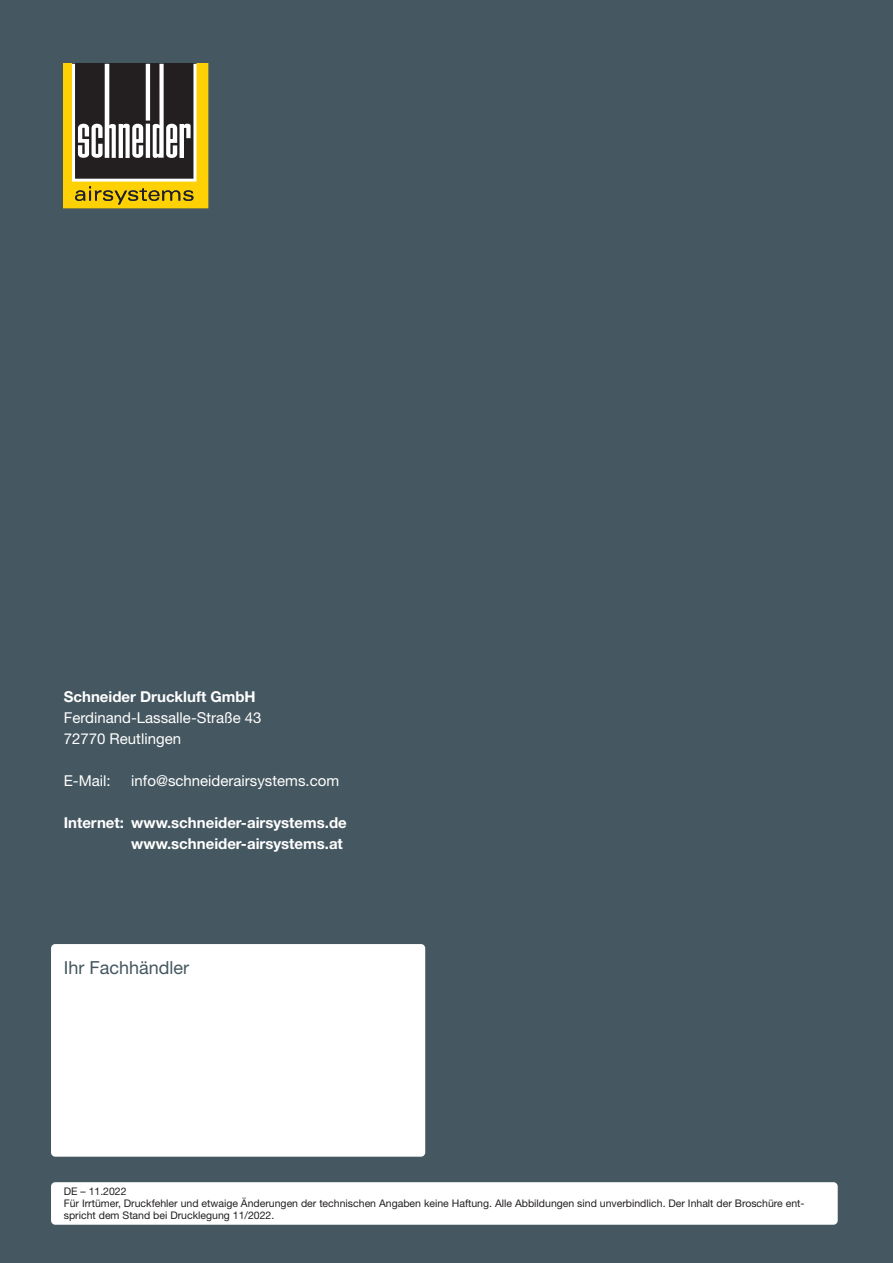
<style>
.page{position:relative;width:893px;height:1263px;background:#455760}
.page>*{position:absolute;margin:0;border:0;box-sizing:border-box;transform-origin:0 0}
.a_Headline_1__Bereic{font:18px "Helvetica Neue LT Pro";color:#455760}
.t1{font:700 15px "Helvetica Neue LT Pro";color:#fff}
.t2{font:15px "Helvetica Neue LT Pro";color:#fff}
.t3{font:10.5px/12px "Helvetica Neue LT Pro";color:#231f20}
</style>
<div class="page">
<div style="left:51px;top:944px;width:374px;height:213px;background:#fff;border-radius:4px"></div>
<div style="left:51px;top:1182px;width:787px;height:43px;background:#fff;border-radius:4px"></div>
<svg style="left:64px;top:64px;width:144px;height:144px;background:#897b46"></svg>
<p class="t1" style="left:64px;top:687px;width:193px">Schneider Druckluft GmbH</p>
<p class="t2" style="left:64px;top:709px;width:199px">Ferdinand-Lassalle-Straße 43</p>
<p class="t2" style="left:64px;top:730px;width:119px">72770 Reutlingen</p>
<p class="t2" style="left:64px;top:772px;width:48px">E-Mail:</p>
<p class="t2" style="left:131px;top:772px;width:209px">info@schneiderairsystems.com</p>
<p class="t1" style="left:64px;top:813px;width:284px">Internet: www.schneider-airsystems.de</p>
<p class="t1" style="left:131px;top:834px;width:213px">www.schneider-airsystems.at</p>
<p class="a_Headline_1__Bereic" style="left:64px;top:957px;width:127px">Ihr Fachhändler</p>
<p class="t3" style="left:64px;top:1185px;width:64px">DE – 11.2022</p>
<p class="t3" style="left:64px;top:1197px;width:742px">Für Irrtümer, Druckfehler und etwaige Änderungen der technischen Angaben keine Haftung. Alle Abbildungen sind unverbindlich. Der Inhalt der Broschüre ent&shy;spricht dem Stand bei Drucklegung 11/2022.</p>
</div>
